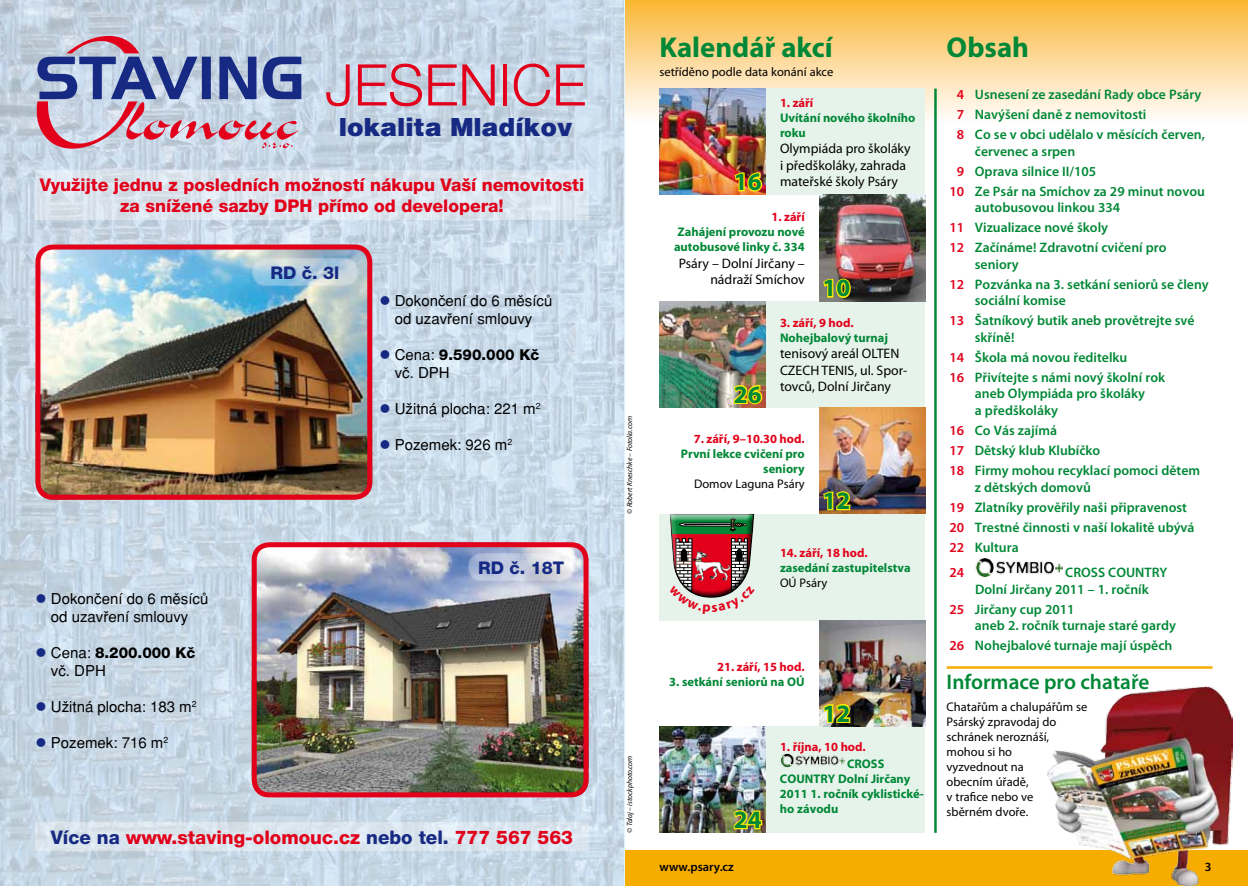
<style>
.page{position:relative;width:1248px;height:886px;background:#fff}
.page>*{position:absolute;margin:0;border:0;box-sizing:border-box;transform-origin:0 0}
.t1{font:57.5px "Helvetica New Light EE";color:#e2001a}
.t2{font:700 28.75px "Myriad Pro";color:#008836}
.t3{font:25px "Helvetica Black CE";color:#162983}
.t4{font:700 25px "Myriad Pro";color:#008836}
.t5{font:600 21.25px "Myriad Pro";color:#008836}
.t6{font:700 18.75px "Helvetica New EE";color:#e2001a}
.t7{font:700 17.5px/21px "Helvetica New EE";color:#e2001a;text-align:center}
.t8{font:700 17.5px "Helvetica New EE";color:#162983}
.t9{font:15px/18px "Helvetica CE";color:#000;text-align:center}
.t10{font:700 15px "Helvetica New EE";color:#000}
.t11{font:600 13.75px/20px "Myriad Pro";color:#008836}
.t12{font:13.75px/16.5px "Myriad Pro";color:#000}
.t13{font:600 13.75px "Myriad Pro";color:#e2001a}
.t14{font:700 12.5px/15px "Myriad Pro";color:#008836}
.t15{font:12.5px/15px "Myriad Pro";color:#000}
.t16{font:700 12.5px "Myriad Pro";color:#e2001a}
.t17{font:600 12.5px "Myriad Pro";color:#000}
.t18{font:italic 7.5px "Myriad Pro";color:#000}
.s1{color:#162983}
.s2{font-family:"Helvetica CE";font-weight:400}
.s3{color:#e2001a}
</style>
<div class="page">
<div style="left:624px;top:850px;width:623px;height:36px;background:#f7ac00"></div>
<div style="left:624px;top:0;width:623px;height:124px;background:linear-gradient(to bottom,#fbb736,#fefeff)"></div>
<div style="left:659px;top:89px;width:266px;height:106px;background:#e6f3eb"></div>
<div style="left:659px;top:301px;width:266px;height:106px;background:#e6f3eb"></div>
<div style="left:659px;top:514px;width:266px;height:106px;background:#e6f3eb"></div>
<div style="left:659px;top:726px;width:266px;height:107px;background:#e6f3eb"></div>
<img style="left:0;top:0;width:624px;height:886px">
<img style="left:252px;top:542px;width:336px;height:255px">
<div style="left:252px;top:542px;width:336px;height:255px;border:5px solid #e2001a;border-radius:15px"></div>
<img style="left:35px;top:244px;width:337px;height:256px">
<div style="left:35px;top:244px;width:337px;height:256px;border:5px solid #e2001a;border-radius:15px"></div>
<div style="left:35px;top:822px;width:553px;height:28px;background:#dae5ee"></div>
<svg style="left:35px;top:35px;width:266px;height:114px"></svg>
<div style="left:35px;top:170px;width:553px;height:50px;background:linear-gradient(to right,#dae3ec,#dbe6f0)"></div>
<svg style="left:468px;top:553px;width:106px;height:28px"></svg>
<svg style="left:252px;top:258px;width:106px;height:28px"></svg>
<img style="left:975px;top:558px;width:86px;height:19px">
<hr style="left:934px;top:89px;width:2px;height:744px;background:#008836">
<img style="left:659px;top:89px;width:106px;height:106px">
<img style="left:819px;top:408px;width:106px;height:105px">
<img style="left:659px;top:726px;width:106px;height:107px">
<img style="left:819px;top:195px;width:106px;height:106px">
<img style="left:659px;top:301px;width:106px;height:106px">
<svg style="left:821px;top:277px;width:30px;height:22px"></svg>
<img style="left:819px;top:620px;width:106px;height:106px">
<svg style="left:821px;top:703px;width:30px;height:21px"></svg>
<svg style="left:733px;top:171px;width:30px;height:22px"></svg>
<svg style="left:731px;top:384px;width:32px;height:21px"></svg>
<svg style="left:821px;top:490px;width:30px;height:21px"></svg>
<svg style="left:731px;top:809px;width:32px;height:21px"></svg>
<img style="left:780px;top:753px;width:64px;height:14px">
<hr style="left:946px;top:666px;width:266px;height:3px;background:#f7ac00">
<img style="left:1047px;top:687px;width:184px;height:198px">
<img style="left:670px;top:514px;width:84px;height:84px">
<h1 class="t1" style="left:325px;top:50px;width:262px">JESENICE</h1>
<h3 class="t3" style="left:339px;top:111px;width:235px">lokalita Mladíkov</h3>
<p class="t7" style="left:40px;top:174px;width:546px">Využijte jednu z posledních možností nákupu Vaší nemovitosti za snížené sazby DPH přímo od developera!</p>
<p class="t9" style="left:35px;top:589px;width:174px"><span class="s1">●</span> Dokončení do 6 měsíců od uzavření smlouvy</p>
<p class="t10" style="left:35px;top:643px;width:161px"><span class="s1">●</span> <span class="s2">Cena:</span> 8.200.000 Kč</p>
<p class="t9" style="left:51px;top:661px;width:57px">vč. DPH</p>
<p class="t9" style="left:35px;top:697px;width:163px"><span class="s1">●</span> Užitná plocha: 183 m<sup>2</sup></p>
<p class="t9" style="left:35px;top:733px;width:134px"><span class="s1">●</span> Pozemek: 716 m<sup>2</sup></p>
<p class="t8" style="left:270px;top:262px;width:71px">RD č. 3l</p>
<p class="t9" style="left:379px;top:291px;width:174px"><span class="s1">●</span> Dokončení do 6 měsíců od uzavření smlouvy</p>
<p class="t10" style="left:379px;top:346px;width:161px"><span class="s1">●</span> <span class="s2">Cena:</span> 9.590.000 Kč</p>
<p class="t9" style="left:395px;top:363px;width:57px">vč. DPH</p>
<p class="t9" style="left:379px;top:399px;width:163px"><span class="s1">●</span> Užitná plocha: 221 m<sup>2</sup></p>
<p class="t9" style="left:379px;top:435px;width:134px"><span class="s1">●</span> Pozemek: 926 m<sup>2</sup></p>
<p class="t8" style="left:478px;top:557px;width:88px">RD č. 18T</p>
<h3 class="t6" style="left:51px;top:826px;width:523px"><span class="s1">Více na</span> www.staving-olomouc.cz <span class="s1">nebo tel.</span> 777 567 563</h3>
<p class="t18" style="left:625px;top:514px;width:99px;rotate:-90deg">© Robert Kneschke – Fotolia.com</p>
<p class="t18" style="left:625px;top:833px;width:79px;rotate:-90deg">© Talaj– istockphoto.com</p>
<h2 class="t2" style="left:659px;top:29px;width:175px">Kalendář akcí</h2>
<h2 class="t2" style="left:946px;top:29px;width:84px">Obsah</h2>
<p class="t15" style="left:659px;top:64px;width:175px">setříděno podle data konání akce</p>
<h3 class="t4" style="left:733px;top:165px;width:29px">16</h3>
<p class="t16" style="left:780px;top:94px;width:35px">1. září</p>
<p class="t14" style="left:780px;top:110px;width:137px">Uvítání nového školního roku</p>
<p class="t12" style="left:780px;top:140px;width:132px">Olympiáda pro školáky i předškoláky, zahrada mateřské školy Psáry</p>
<p class="t16" style="left:771px;top:209px;width:35px">1. září</p>
<p class="t14" style="left:674px;top:224px;width:132px">Zahájení provozu nové autobusové linky č. 334</p>
<p class="t12" style="left:678px;top:255px;width:128px;text-align:right">Psáry – Dolní Jirčany – nádraží Smíchov</p>
<h3 class="t4" style="left:822px;top:272px;width:29px">10</h3>
<p class="t16" style="left:780px;top:314px;width:75px">3. září, 9 hod.</p>
<p class="t14" style="left:780px;top:330px;width:110px">Nohejbalový turnaj</p>
<p class="t12" style="left:780px;top:345px;width:129px">tenisový areál OLTEN<br>CZECH TENIS, ul. Spor&shy;tovců, Dolní Jirčany</p>
<p class="t16" style="left:693px;top:430px;width:113px">7. září, 9–10.30 hod.</p>
<p class="t14" style="left:680px;top:446px;width:125px;text-align:right">První lekce cvičení pro seniory</p>
<p class="t15" style="left:694px;top:476px;width:112px">Domov Laguna Psáry</p>
<h3 class="t4" style="left:733px;top:378px;width:29px">26</h3>
<h3 class="t4" style="left:822px;top:484px;width:29px">12</h3>
<p class="t16" style="left:780px;top:544px;width:89px">14. září, 18 hod.</p>
<p class="t14" style="left:780px;top:559px;width:132px">zasedání zastupitelstva</p>
<p class="t15" style="left:780px;top:575px;width:49px">OÚ Psáry</p>
<p class="t16" style="left:717px;top:658px;width:89px">21. září, 15 hod.</p>
<p class="t14" style="left:669px;top:673px;width:137px">3. setkání seniorů na OÚ</p>
<h3 class="t4" style="left:822px;top:697px;width:29px">12</h3>
<h3 class="t4" style="left:733px;top:803px;width:29px">24</h3>
<p class="t16" style="left:780px;top:738px;width:87px">1. října, 10 hod.</p>
<p class="t14" style="left:780px;top:755px;width:145px;text-indent:67px">CROSS<br>COUNTRY Dolní Jirčany<br>2011 1. ročník cyklistické&shy;ho závodu</p>
<p class="t11" style="left:956px;top:84px;width:249px"><span class="s3">4</span> Usnesení ze zasedání Rady obce Psáry<br><span class="s3">7</span> Navýšení daně z nemovitosti<br><span class="s3">8</span> Co se v obci udělalo v měsících červen,</p>
<p class="t11" style="left:974px;top:141px;width:102px">červenec a srpen</p>
<p class="t11" style="left:956px;top:161px;width:141px"><span class="s3">9</span> Oprava silnice II/105</p>
<p class="t11" style="left:949px;top:181px;width:257px"><span class="s3">10</span> Ze Psár na Smíchov za 29 minut novou</p>
<p class="t11" style="left:949px;top:197px;width:218px;text-indent:25px">autobusovou linkou 334<br><span class="s3">11</span> Vizualizace nové školy<br><span class="s3">12</span> Začínáme! Zdravotní cvičení pro</p>
<p class="t11" style="left:949px;top:254px;width:261px;text-indent:25px">seniory<br><span class="s3">12</span> Pozvánka na 3. setkání seniorů se členy</p>
<p class="t11" style="left:949px;top:290px;width:247px;text-indent:25px">sociální komise<br><span class="s3">13</span> Šatníkový butik aneb provětrejte své</p>
<p class="t11" style="left:949px;top:327px;width:217px;text-indent:25px">skříně!<br><span class="s3">14</span> Škola má novou ředitelku<br><span class="s3">16</span> Přivítejte s námi nový školní rok</p>
<p class="t11" style="left:974px;top:385px;width:172px;line-height:16.5px">aneb Olympiáda pro školáky a předškoláky</p>
<p class="t11" style="left:949px;top:420px;width:252px"><span class="s3">16</span> Co Vás zajímá<br><span class="s3">17</span> Dětský klub Klubíčko<br><span class="s3">18</span> Firmy mohou recyklací pomoci dětem</p>
<p class="t11" style="left:949px;top:477px;width:247px;text-indent:25px">z dětských domovů<br><span class="s3">19</span> Zlatníky prověřily naši připravenost<br><span class="s3">20</span> Trestné činnosti v naší lokalitě ubývá<br><span class="s3">22</span> Kultura</p>
<p class="t13" style="left:949px;top:564px;width:16px">24</p>
<p class="t11" style="left:974px;top:564px;width:194px;line-height:16.5px;text-indent:90px">CROSS COUNTRY<br>Dolní Jirčany 2011 – 1. ročník</p>
<p class="t11" style="left:974px;top:600px;width:202px;line-height:16.5px;text-indent:-25px"><span class="s3">25</span> Jirčany cup 2011<br>aneb 2. ročník turnaje staré gardy</p>
<p class="t11" style="left:949px;top:635px;width:224px"><span class="s3">26</span> Nohejbalové turnaje mají úspěch</p>
<h3 class="t5" style="left:946px;top:669px;width:204px">Informace pro chataře</h3>
<p class="t15" style="left:946px;top:699px;width:142px">Chatařům a chalupářům se<br>Psárský zpravodaj do schránek neroznáší, mohou si ho<br>vyzvednout na<br>obecním úřadě,<br>v trafice nebo ve<br>sběrném dvoře.</p>
<p class="t17" style="left:659px;top:859px;width:76px">www.psary.cz</p>
<p class="t17" style="left:1204px;top:859px;width:8px">3</p>
</div>
